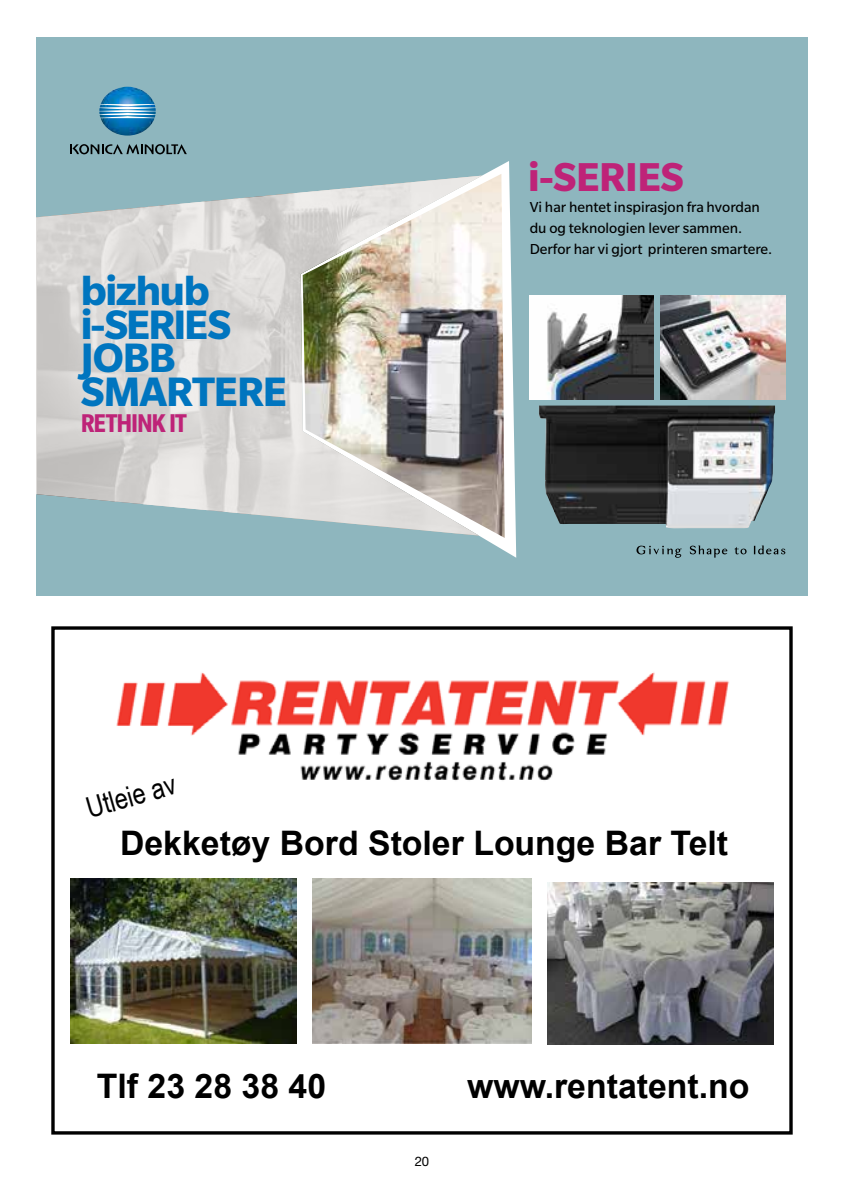
<style>
.page{position:relative;width:844px;height:1191px;background:#fff}
.page>*{position:absolute;margin:0;border:0;box-sizing:border-box;transform-origin:0 0}
.t1{font:700 44.8px/33.6px "Slate Std";letter-spacing:-.025em;color:#0075bf}
.t2{font:700 43.93px "Slate Std";letter-spacing:-.01em;color:#be2378}
.t3{font:700 33.77px "Arial";color:#000}
.t4{font:28.7px "Arial Narrow";color:#000}
.t5{font:700 condensed 28px "Slate Std";letter-spacing:-.045em;color:#be2378}
.t6{font:15.75px/21px "Slate Std";color:#000}
.t7{font:13.12px "Helvetica Neue";color:#000}
</style>
<div class="page">
<img style="left:116px;top:672px;width:613px;height:109px">
<img style="left:71px;top:878px;width:225px;height:165px">
<img style="left:312px;top:878px;width:220px;height:165px">
<img style="left:547px;top:883px;width:226px;height:161px">
<div style="left:51px;top:626px;width:741px;height:508px;border:3px solid #000"></div>
<div style="left:37px;top:37px;width:770px;height:558px;background:#8eb6be"></div>
<svg style="left:483px;top:161px;width:33px;height:397px;fill:#fff"></svg>
<img style="left:474px;top:174px;width:30px;height:364px">
<svg style="left:37px;top:176px;width:445px;height:359px"></svg>
<div style="left:46px;top:242px;width:274px;height:225px;background:#fff;opacity:.1"></div>
<img style="left:99px;top:87px;width:57px;height:49px">
<svg style="left:70px;top:144px;width:117px;height:10px"></svg>
<svg style="left:689px;top:545px;width:38px;height:12px"></svg>
<svg style="left:753px;top:545px;width:32px;height:9px"></svg>
<svg style="left:636px;top:545px;width:45px;height:13px"></svg>
<svg style="left:734px;top:547px;width:12px;height:7px"></svg>
<img style="left:529px;top:295px;width:124px;height:104px">
<img style="left:660px;top:295px;width:125px;height:104px">
<img style="left:539px;top:405px;width:236px;height:124px">
<h2 class="t2" style="left:528px;top:153px;width:157px">i-SERIES</h2>
<h1 class="t1" style="left:81px;top:273px;width:207px">bizhub i-SERIES<br>JOBB<br>SMARTERE</h1>
<h3 class="t5" style="left:81px;top:408px;width:107px">RETHINK IT</h3>
<h3 class="t4" style="left:81px;top:788px;width:93px;rotate:-16deg">Utleie av</h3>
<p class="t6" style="left:529px;top:196px;width:244px">Vi har hentet inspirasjon fra hvordan du og teknologien lever sammen.<br>Derfor har vi gjort printeren smartere.</p>
<h3 class="t3" style="left:120px;top:819px;width:609px">Dekketøy Bord Stoler Lounge Bar Telt</h3>
<h3 class="t3" style="left:97px;top:1062px;width:231px">Tlf 23 28 38 40</h3>
<h3 class="t3" style="left:467px;top:1062px;width:284px">www.rentatent.no</h3>
<p class="t7" style="left:414px;top:1153px;width:16px">20</p>
</div>
